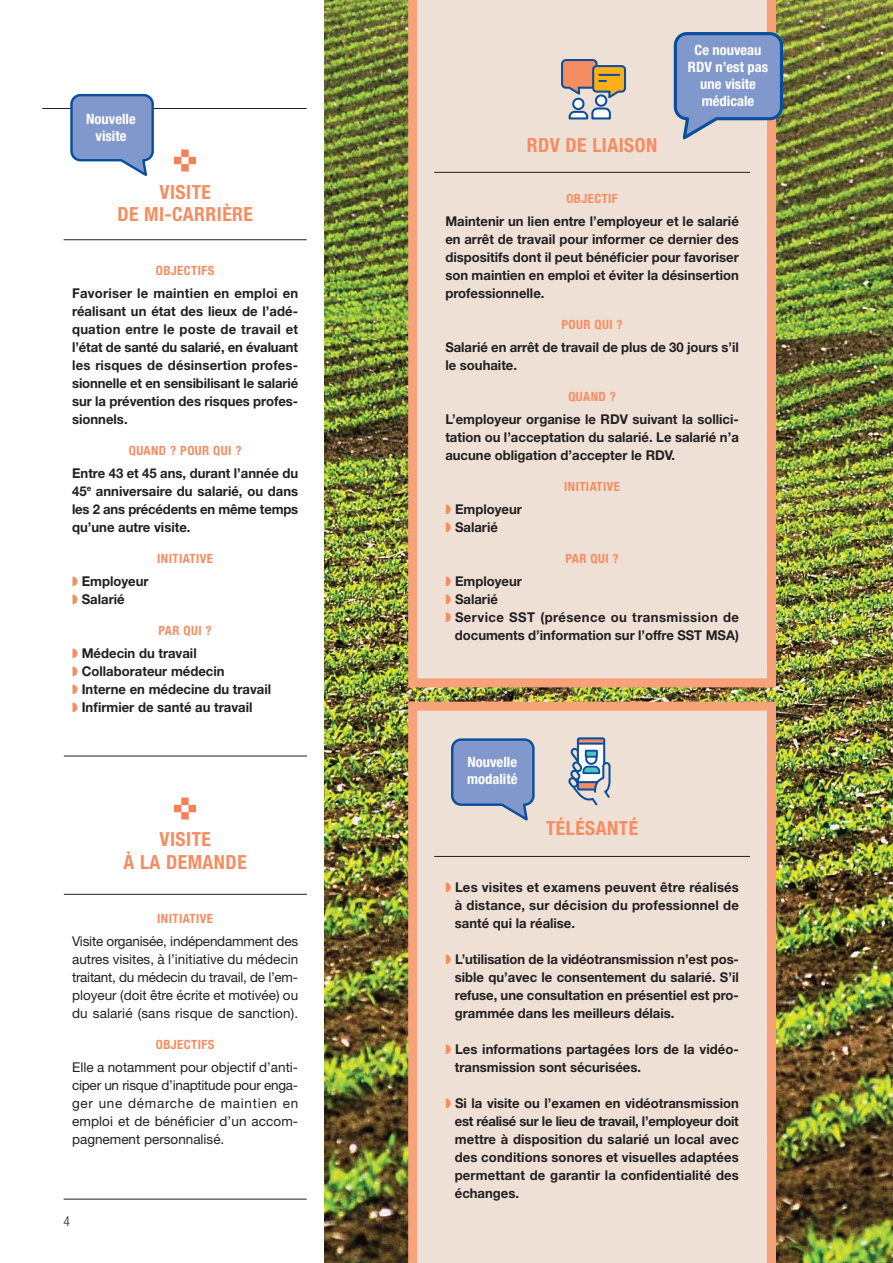
<style>
.page{position:relative;width:893px;height:1263px;background:#fff}
.page>*{position:absolute;margin:0;border:0;box-sizing:border-box;transform-origin:0 0}
.t1{font:700 condensed 19.5px/22.5px "Helvetica Neue LT Std";letter-spacing:.025em;color:#f68d61;text-align:center}
.t2{font:700 condensed 14.25px/16.8px "Helvetica Neue LT Std";color:#fff;text-align:center}
.t3{font:700 13.5px/18px "Helvetica Neue LT Std";color:#231f20;text-align:justify}
.t4{font:13.5px/18px "Helvetica Neue";letter-spacing:.005em;color:#231f20;text-align:justify}
.t5{font:700 13.5px "Helvetica Neue LT Std";letter-spacing:.035em;color:#231f20}
.t6{font:300 condensed 13.5px "Helvetica Neue LT Std";color:#231f20}
.t7{font:700 condensed 12.75px "Helvetica Neue LT Std";letter-spacing:.035em;color:#f68d61}
.s1{color:#f68d61}
</style>
<div class="page">
<img style="left:325px;top:0;width:567px;height:1263px">
<hr style="left:42px;top:108px;width:265px;height:1px;background:#231f20">
<div style="left:408px;top:0;width:368px;height:687px;background:#eee0d5"></div>
<div style="left:408px;top:702px;width:368px;height:561px;background:#eee0d5"></div>
<hr style="left:64px;top:894px;width:243px;height:1px;background:#231f20">
<hr style="left:64px;top:756px;width:243px;height:1px;background:#231f20">
<hr style="left:64px;top:239px;width:243px;height:1px;background:#231f20">
<hr style="left:434px;top:172px;width:316px;height:1px;background:#231f20">
<hr style="left:434px;top:856px;width:316px;height:1px;background:#231f20">
<svg style="left:174px;top:798px;width:22px;height:22px"></svg>
<svg style="left:174px;top:150px;width:22px;height:22px"></svg>
<svg style="left:560px;top:58px;width:67px;height:63px;background:#c5ae99"></svg>
<svg style="left:566px;top:736px;width:45px;height:71px;background:#b4bbc7"></svg>
<div style="left:585px;top:751px;width:12px;height:6px;background:#52c3c2"></div>
<div style="left:585px;top:750px;width:13px;height:8px;border:2px solid #0a4e9b"></div>
<svg style="left:672px;top:30px;width:112px;height:111px;background:#899cc3"></svg>
<svg style="left:450px;top:737px;width:86px;height:85px;background:#8ca0c9"></svg>
<svg style="left:70px;top:93px;width:84px;height:83px"></svg>
<hr style="left:64px;top:1199px;width:243px;height:1px;background:#231f20">
<p class="t2" style="left:86px;top:112px;width:51px">Nouvelle visite</p>
<h1 class="t1" style="left:117px;top:183px;width:137px">VISITE<br>DE MI-CARRIÈRE</h1>
<p class="t7" style="left:156px;top:266px;width:60px">OBJECTIFS</p>
<p class="t3" style="left:72px;top:285px;width:227px">Favoriser le maintien en emploi en réalisant un état des lieux de l’adé&shy;quation entre le poste de travail et l’état de santé du salarié, en évaluant les risques de désinsertion profes&shy;sionnelle et en sensibilisant le salarié sur la prévention des risques profes&shy;sionnels.</p>
<p class="t7" style="left:129px;top:446px;width:114px">QUAND ? POUR QUI ?</p>
<p class="t3" style="left:72px;top:465px;width:227px">Entre 43 et 45 ans, durant l’année du 45<sup>e</sup> anniversaire du salarié, ou dans les 2 ans précédents en même temps qu’une autre visite.</p>
<p class="t7" style="left:157px;top:554px;width:57px">INITIATIVE</p>
<p class="t3" style="left:72px;top:573px;width:78px"><span class="s1">◗</span> Employeur <span class="s1">◗</span> Salarié</p>
<p class="t7" style="left:158px;top:626px;width:55px">PAR QUI ?</p>
<p class="t3" style="left:72px;top:645px;width:201px;text-align:left"><span class="s1">◗</span> Médecin du travail<br><span class="s1">◗</span> Collaborateur médecin<br><span class="s1">◗</span> Interne en médecine du travail <span class="s1">◗</span> Infirmier de santé au travail</p>
<h1 class="t1" style="left:124px;top:830px;width:125px">VISITE<br>À LA DEMANDE</h1>
<p class="t7" style="left:157px;top:914px;width:57px">INITIATIVE</p>
<p class="t4" style="left:72px;top:933px;width:227px">Visite organisée, indépendamment des autres visites, à l’initiative du médecin traitant, du médecin du travail, de l’em&shy;ployeur (doit être écrite et motivée) ou du salarié (sans risque de sanction).</p>
<p class="t7" style="left:156px;top:1040px;width:60px">OBJECTIFS</p>
<p class="t4" style="left:72px;top:1059px;width:227px">Elle a notamment pour objectif d’anti&shy;ciper un risque d’inaptitude pour enga&shy;ger une démarche de maintien en emploi et de bénéficier d’un accom&shy;pagnement personnalisé.</p>
<p class="t6" style="left:64px;top:1213px;width:8px">4</p>
<h1 class="t1" style="left:527px;top:136px;width:132px">RDV DE LIAISON</h1>
<p class="t2" style="left:688px;top:43px;width:82px">Ce nouveau<br>RDV n’est pas une visite médicale</p>
<p class="t7" style="left:566px;top:194px;width:53px">OBJECTIF</p>
<p class="t3" style="left:445px;top:213px;width:295px">Maintenir un lien entre l’employeur et le salarié en arrêt de travail pour informer ce dernier des dispositifs dont il peut bénéficier pour favoriser son maintien en emploi et éviter la désinsertion professionnelle.</p>
<p class="t7" style="left:561px;top:320px;width:63px">POUR QUI ?</p>
<p class="t3" style="left:445px;top:339px;width:295px">Salarié en arrêt de travail de plus de 30 jours s’il le souhaite.</p>
<p class="t7" style="left:568px;top:392px;width:49px">QUAND ?</p>
<p class="t3" style="left:445px;top:411px;width:295px">L’employeur organise le RDV suivant la sollici&shy;tation ou l’acceptation du salarié. Le salarié n’a aucune obligation d’accepter le RDV.</p>
<p class="t7" style="left:564px;top:482px;width:57px">INITIATIVE</p>
<p class="t3" style="left:445px;top:501px;width:78px"><span class="s1">◗</span> Employeur <span class="s1">◗</span> Salarié</p>
<p class="t7" style="left:565px;top:554px;width:55px">PAR QUI ?</p>
<p class="t3" style="left:445px;top:573px;width:78px"><span class="s1">◗</span> Employeur</p>
<p class="t3" style="left:445px;top:591px;width:54px"><span class="s1">◗</span> Salarié</p>
<p class="t5" style="left:445px;top:612px;width:295px"><span class="s1">◗</span> Service SST (présence ou transmission de</p>
<p class="t3" style="left:455px;top:627px;width:285px">documents d’information sur l’offre SST MSA)</p>
<p class="t2" style="left:467px;top:755px;width:52px;text-align:left">Nouvelle modalité</p>
<h1 class="t1" style="left:546px;top:819px;width:93px">TÉLÉSANTÉ</h1>
<p class="t3" style="left:455px;top:879px;width:285px;text-indent:-9px"><span class="s1">◗</span> Les visites et examens peuvent être réalisés à distance, sur décision du professionnel de santé qui la réalise.</p>
<p class="t3" style="left:455px;top:951px;width:285px;text-indent:-9px"><span class="s1">◗</span> L’utilisation de la vidéotransmission n’est pos&shy;sible qu’avec le consentement du salarié. S’il refuse, une consultation en présentiel est pro&shy;grammée dans les meilleurs délais.</p>
<p class="t3" style="left:455px;top:1041px;width:285px;text-indent:-9px"><span class="s1">◗</span> Les informations partagées lors de la vidéo&shy;transmission sont sécurisées.</p>
<p class="t3" style="left:455px;top:1095px;width:285px;text-indent:-9px"><span class="s1">◗</span> Si la visite ou l’examen en vidéotransmission est réalisé sur le lieu de travail, l’employeur doit mettre à disposition du salarié un local avec des conditions sonores et visuelles adaptées permettant de garantir la confidentialité des échanges.</p>
</div>
